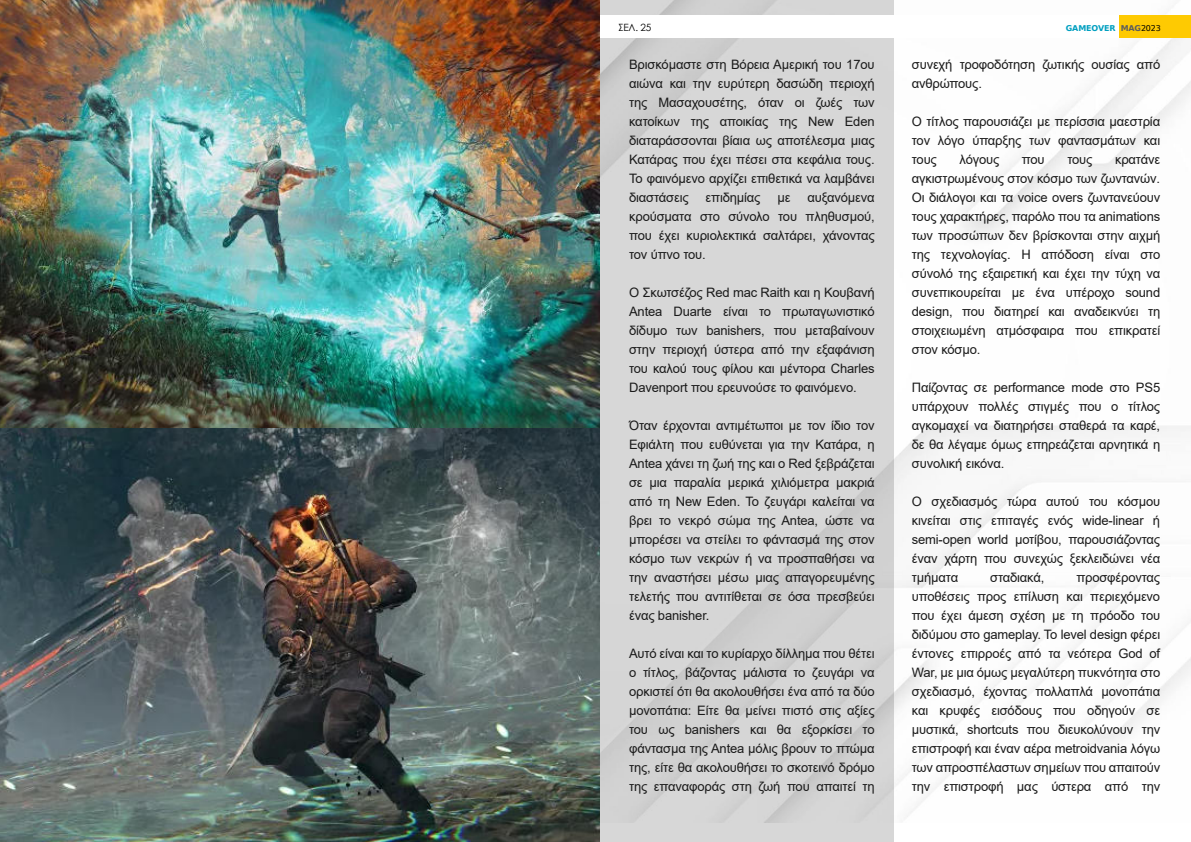
<style>
.page{position:relative;width:1191px;height:842px;background:#fff}
.page>*{position:absolute;margin:0;border:0;box-sizing:border-box;transform-origin:0 0}
.t1{font:13px/19px "Arial";letter-spacing:-.015em;color:#1a1a1a;text-align:justify}
.t2{font:10px "Century Gothic";color:#000}
.t3{font:700 8px "DejaVu Sans";letter-spacing:-.02em;color:#009fc0}
.s1{color:#5d5d5d}
.s2{font-weight:400;color:#000}
</style>
<div class="page">
<img style="left:893px;top:0;width:298px;height:822px">
<div style="left:0;top:0;width:893px;height:842px;background:#d7d7d7"></div>
<div style="left:64px;top:15px;width:1054px;height:23px;background:#fff"></div>
<div style="left:1118px;top:15px;width:73px;height:23px;background:#feca02"></div>
<img style="left:0;top:428px;width:599px;height:414px">
<img style="left:0;top:0;width:599px;height:428px">
<p class="t2" style="left:618px;top:23px;width:34px">ΣΕΛ. 25</p>
<p class="t3" style="left:1065px;top:25px;width:97px">GAMEOVER <span class="s1">MAG</span><span class="s2">2023</span></p>
<p class="t1" style="left:629px;top:56px;width:247px">Βρισκόμαστε στη Βόρεια Αμερική του 17ου αιώνα και την ευρύτερη δασώδη περιοχή της Μασαχουσέτης, όταν οι ζωές των κατοίκων της αποικίας της New Eden διαταράσσονται βίαια ως αποτέλεσμα μιας Κατάρας που έχει πέσει στα κεφάλια τους.<br>Το φαινόμενο αρχίζει επιθετικά να λαμβάνει διαστάσεις</p>
<p class="t1" style="left:912px;top:56px;width:250px">συνεχή τροφοδότηση ζωτικής ουσίας από ανθρώπους.</p>
<p class="t1" style="left:912px;top:113px;width:250px">Ο τίτλος παρουσιάζει με περίσσια μαεστρία τον λόγο ύπαρξης των φαντασμάτων και τους</p>
<p class="t1" style="left:912px;top:151px;width:250px;text-indent:203px">κρατάνε αγκιστρωμένους στον κόσμο των ζωντανών.<br>Οι διάλογοι και τα voice overs ζωντανεύουν τους χαρακτήρες, παρόλο που τα animations των προσώπων δεν βρίσκονται στην αιχμή της τεχνολογίας. Η απόδοση είναι στο σύνολό της εξαιρετική και έχει την τύχη να συνεπικουρείται με ένα υπέροχο sound design, που διατηρεί και αναδεικνύει τη στοιχειωμένη ατμόσφαιρα που επικρατεί στον κόσμο.</p>
<p class="t1" style="left:912px;top:379px;width:250px">Παίζοντας σε performance mode στο PS5 υπάρχουν πολλές στιγμές που ο τίτλος αγκομαχεί να διατηρήσει σταθερά τα καρέ, δε θα λέγαμε όμως επηρεάζεται αρνητικά η συνολική εικόνα.</p>
<p class="t1" style="left:912px;top:493px;width:250px">Ο σχεδιασμός τώρα αυτού του κόσμου κινείται στις επιταγές ενός wide-linear ή semi-open world μοτίβου, παρουσιάζοντας έναν χάρτη που συνεχώς ξεκλειδώνει νέα τμήματα</p>
<p class="t1" style="left:959px;top:151px;width:41px">λόγους</p>
<p class="t1" style="left:1022px;top:151px;width:24px">που</p>
<p class="t1" style="left:1067px;top:151px;width:27px">τους</p>
<p class="t1" style="left:629px;top:189px;width:247px;text-indent:178px">αυξανόμενα κρούσματα στο σύνολο του πληθυσμού, που έχει κυριολεκτικά σαλτάρει, χάνοντας τον ύπνο του.</p>
<p class="t1" style="left:629px;top:284px;width:247px">Ο Σκωτσέζος Red mac Raith και η Κουβανή Antea Duarte είναι το πρωταγωνιστικό δίδυμο των banishers, που μεταβαίνουν στην περιοχή ύστερα από την εξαφάνιση του καλού τους φίλου και μέντορα Charles Davenport που ερευνούσε το φαινόμενο.</p>
<p class="t1" style="left:629px;top:417px;width:247px">Όταν έρχονται αντιμέτωποι με τον ίδιο τον Εφιάλτη που ευθύνεται για την Κατάρα, η Antea χάνει τη ζωή της και ο Red ξεβράζεται σε μια παραλία μερικά χιλιόμετρα μακριά από τη New Eden. Το ζευγάρι καλείται να βρει το νεκρό σώμα της Antea, ώστε να μπορέσει να στείλει το φάντασμά της στον κόσμο των νεκρών ή να προσπαθήσει να την αναστήσει μέσω μιας απαγορευμένης τελετής που αντιτίθεται σε όσα πρεσβεύει ένας banisher.</p>
<p class="t1" style="left:629px;top:645px;width:247px">Αυτό είναι και το κυρίαρχο δίλλημα που θέτει ο τίτλος, βάζοντας μάλιστα το ζευγάρι να ορκιστεί ότι θα ακολουθήσει ένα από τα δύο μονοπάτια: Είτε θα μείνει πιστό στις αξίες του ως banishers και θα εξορκίσει το φάντασμα της Antea μόλις βρουν το πτώμα της, είτε θα ακολουθήσει το σκοτεινό δρόμο της επαναφοράς στη ζωή που απαιτεί τη</p>
<p class="t1" style="left:705px;top:189px;width:56px">επιδημίας</p>
<p class="t1" style="left:777px;top:189px;width:15px">με</p>
<p class="t1" style="left:912px;top:569px;width:250px;text-indent:164px">προσφέροντας υποθέσεις προς επίλυση και περιεχόμενο που έχει άμεση σχέση με τη πρόοδο του διδύμου στο gameplay. To level design φέρει έντονες επιρροές από τα νεότερα God of War, με μια όμως μεγαλύτερη πυκνότητα στο σχεδιασμό, έχοντας πολλαπλά μονοπάτια και κρυφές εισόδους που οδηγούν σε μυστικά, shortcuts που διευκολύνουν την επιστροφή και έναν αέρα metroidvania λόγω των απροσπέλαστων σημείων που απαιτούν την επιστροφή μας ύστερα από την</p>
<p class="t1" style="left:990px;top:569px;width:56px">σταδιακά,</p>
</div>
